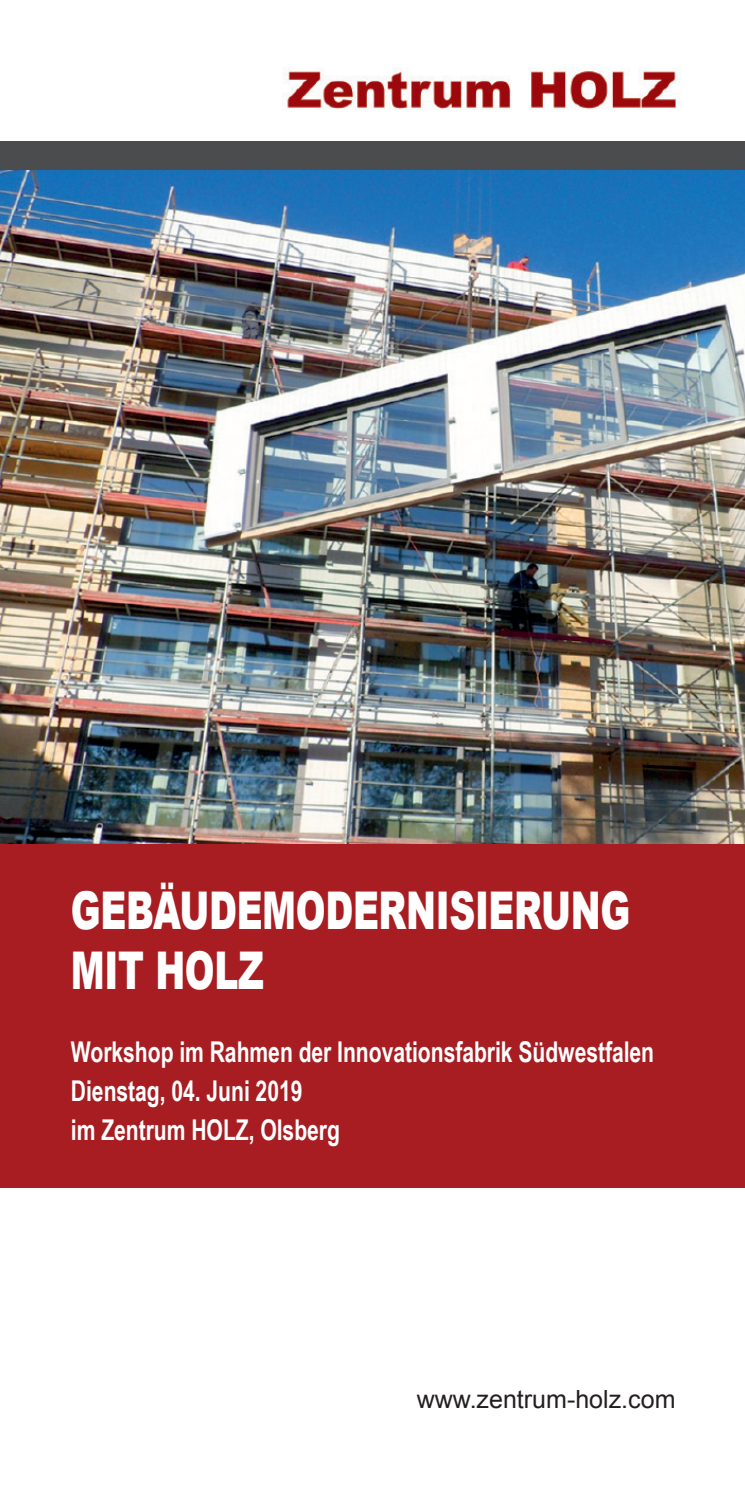
<style>
.page{position:relative;width:745px;height:1489px;background:#fff}
.page>*{position:absolute;margin:0;border:0;box-sizing:border-box;transform-origin:0 0}
.t1{font:900 52px/59.8px "Arial";letter-spacing:-.01em;color:#fff;scale:.69 1}
.t2{font:700 28.5px/39px "Arial Narrow";color:#fff;scale:.9 1}
.t3{font:25px "Arial";color:#231f20}
</style>
<div class="page">
<img style="left:0;top:170px;width:744px;height:673px">
<img style="left:282px;top:67px;width:399px;height:43px">
<div style="left:0;top:141px;width:744px;height:29px;background:#4b4c4d"></div>
<div style="left:0;top:843px;width:744px;height:344px;background:#a71d21"></div>
<h1 class="t1" style="left:71px;top:879px;width:811px">GEBÄUDEMODERNISIERUNG<br>MIT HOLZ</h1>
<p class="t2" style="left:71px;top:1031px;width:649px">Workshop im Rahmen der Innovationsfabrik Südwestfalen<br>Dienstag, 04. Juni 2019<br>im Zentrum HOLZ, Olsberg</p>
<p class="t3" style="left:416px;top:1382px;width:260px">www.zentrum-holz.com</p>
</div>
